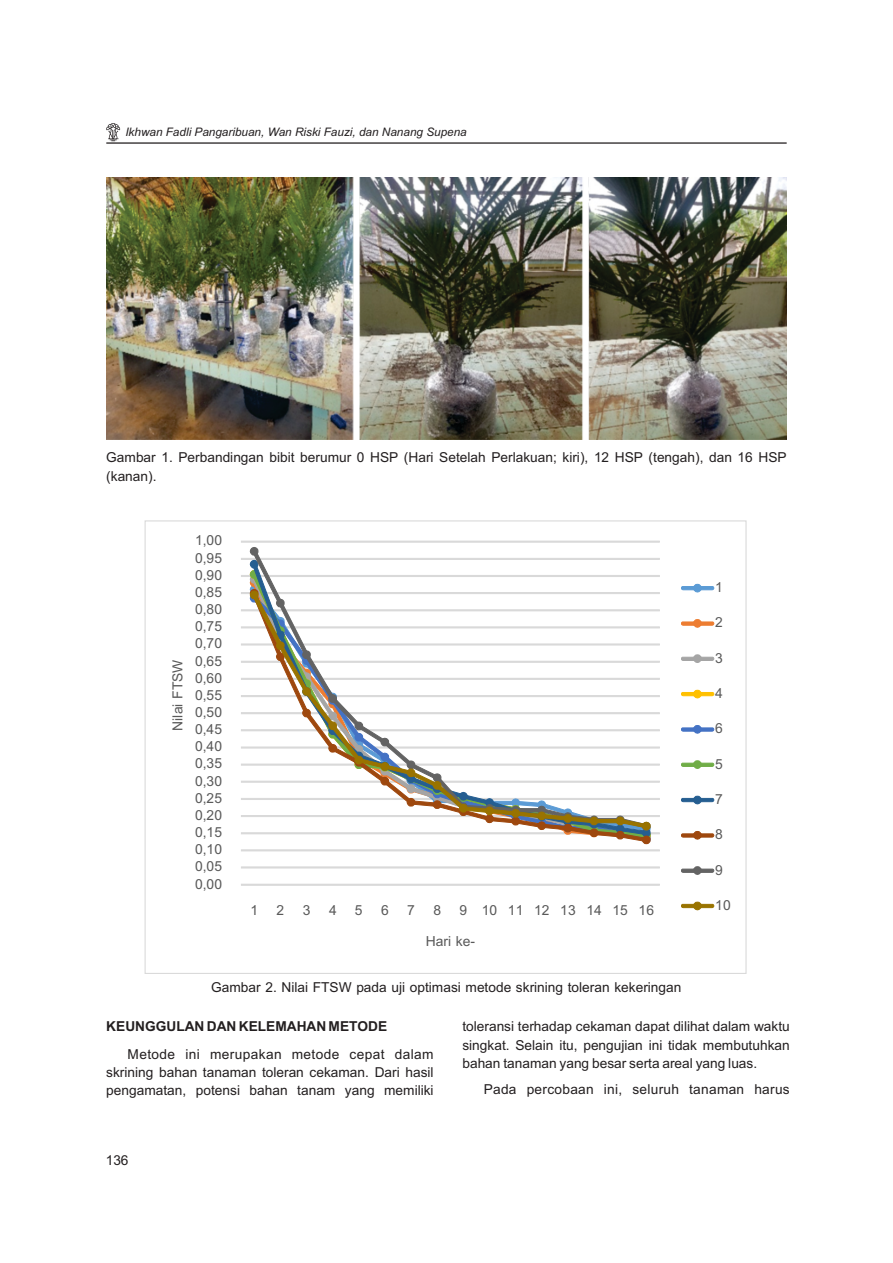
<style>
.page{position:relative;width:893px;height:1263px;background:#fff}
.page>*{position:absolute;margin:0;border:0;box-sizing:border-box;transform-origin:0 0}
.t1{font:21.3px/35.2px "Browallia New";color:#595959;text-align:center}
.t2{font:21px/18.3px "Browallia New";color:#231f20;text-align:justify}
.t3{font:700 21px "Browallia New";color:#231f20}
.t4{font:italic 18px "Browallia New";color:#231f20}
</style>
<div class="page">
<svg style="left:106px;top:123px;width:681px;height:21px"></svg>
<img style="left:106px;top:178px;width:681px;height:261px">
<hr style="left:241px;top:867px;width:418px;height:1px;background:#d9d9d9">
<hr style="left:241px;top:850px;width:418px;height:1px;background:#d9d9d9">
<hr style="left:241px;top:833px;width:418px;height:1px;background:#d9d9d9">
<hr style="left:241px;top:815px;width:418px;height:2px;background:#d9d9d9">
<hr style="left:241px;top:798px;width:418px;height:1px;background:#d9d9d9">
<hr style="left:241px;top:781px;width:418px;height:1px;background:#d9d9d9">
<hr style="left:241px;top:764px;width:418px;height:1px;background:#d9d9d9">
<hr style="left:241px;top:747px;width:418px;height:1px;background:#d9d9d9">
<hr style="left:241px;top:730px;width:418px;height:1px;background:#d9d9d9">
<hr style="left:241px;top:712px;width:418px;height:2px;background:#d9d9d9">
<hr style="left:241px;top:695px;width:418px;height:2px;background:#d9d9d9">
<hr style="left:241px;top:678px;width:418px;height:1px;background:#d9d9d9">
<hr style="left:241px;top:661px;width:418px;height:1px;background:#d9d9d9">
<hr style="left:241px;top:644px;width:418px;height:1px;background:#d9d9d9">
<hr style="left:241px;top:627px;width:418px;height:1px;background:#d9d9d9">
<hr style="left:241px;top:610px;width:418px;height:1px;background:#d9d9d9">
<hr style="left:241px;top:592px;width:418px;height:2px;background:#d9d9d9">
<hr style="left:241px;top:575px;width:418px;height:2px;background:#d9d9d9">
<hr style="left:241px;top:558px;width:418px;height:1px;background:#d9d9d9">
<hr style="left:241px;top:541px;width:418px;height:1px;background:#d9d9d9">
<hr style="left:241px;top:884px;width:418px;height:1px;background:#d9d9d9">
<svg style="left:252px;top:828px;width:389px;height:13px"></svg>
<svg style="left:259px;top:556px;width:389px;height:37px"></svg>
<svg style="left:252px;top:593px;width:396px;height:235px"></svg>
<svg style="left:249px;top:547px;width:10px;height:56px"></svg>
<svg style="left:275px;top:616px;width:10px;height:46px"></svg>
<svg style="left:301px;top:650px;width:10px;height:46px"></svg>
<svg style="left:328px;top:692px;width:10px;height:61px"></svg>
<svg style="left:354px;top:721px;width:10px;height:48px"></svg>
<svg style="left:380px;top:737px;width:10px;height:49px"></svg>
<svg style="left:406px;top:760px;width:10px;height:47px"></svg>
<svg style="left:432px;top:773px;width:10px;height:36px"></svg>
<svg style="left:458px;top:791px;width:10px;height:25px"></svg>
<svg style="left:484px;top:798px;width:10px;height:26px"></svg>
<svg style="left:511px;top:798px;width:10px;height:28px"></svg>
<svg style="left:537px;top:800px;width:10px;height:30px"></svg>
<svg style="left:563px;top:808px;width:10px;height:27px"></svg>
<svg style="left:589px;top:815px;width:10px;height:23px"></svg>
<svg style="left:615px;top:815px;width:10px;height:25px"></svg>
<svg style="left:641px;top:821px;width:10px;height:24px"></svg>
<svg style="left:681px;top:583px;width:33px;height:10px"></svg>
<svg style="left:681px;top:619px;width:33px;height:9px"></svg>
<svg style="left:681px;top:654px;width:33px;height:9px"></svg>
<svg style="left:681px;top:689px;width:33px;height:10px"></svg>
<svg style="left:681px;top:725px;width:33px;height:9px"></svg>
<svg style="left:681px;top:760px;width:33px;height:9px"></svg>
<svg style="left:681px;top:795px;width:33px;height:10px"></svg>
<svg style="left:681px;top:831px;width:33px;height:9px"></svg>
<svg style="left:681px;top:866px;width:33px;height:9px"></svg>
<svg style="left:681px;top:901px;width:33px;height:10px"></svg>
<p class="t4" style="left:125px;top:121px;width:343px">Ikhwan Fadli Pangaribuan, Wan Riski Fauzi, dan Nanang Supena</p>
<p class="t2" style="left:106px;top:447px;width:682px">Gambar 1. Perbandingan bibit berumur 0 HSP (Hari Setelah Perlakuan; kiri), 12 HSP (tengah), dan 16 HSP (kanan).</p>
<p class="t1" style="left:195px;top:522px;width:28px">1,00</p>
<p class="t1" style="left:159px;top:731px;width:73px;rotate:-90deg">Nilai FTSW</p>
<p class="t1" style="left:195px;top:539px;width:28px">0,95</p>
<p class="t1" style="left:195px;top:556px;width:28px">0,90</p>
<p class="t1" style="left:195px;top:573px;width:28px">0,85</p>
<p class="t1" style="left:195px;top:591px;width:28px">0,80</p>
<p class="t1" style="left:195px;top:608px;width:28px">0,75</p>
<p class="t1" style="left:195px;top:625px;width:28px">0,70</p>
<p class="t1" style="left:195px;top:642px;width:28px">0,65</p>
<p class="t1" style="left:195px;top:659px;width:28px">0,60</p>
<p class="t1" style="left:195px;top:676px;width:28px">0,55</p>
<p class="t1" style="left:195px;top:693px;width:28px">0,50</p>
<p class="t1" style="left:195px;top:711px;width:28px">0,45</p>
<p class="t1" style="left:195px;top:728px;width:28px">0,40</p>
<p class="t1" style="left:195px;top:745px;width:28px">0,35</p>
<p class="t1" style="left:195px;top:762px;width:28px">0,30</p>
<p class="t1" style="left:195px;top:779px;width:28px">0,25</p>
<p class="t1" style="left:195px;top:796px;width:28px">0,20</p>
<p class="t1" style="left:195px;top:813px;width:28px">0,15</p>
<p class="t1" style="left:195px;top:831px;width:28px">0,10</p>
<p class="t1" style="left:195px;top:848px;width:28px">0,05</p>
<p class="t1" style="left:195px;top:865px;width:28px">0,00</p>
<p class="t1" style="left:250px;top:894px;width:405px;line-height:31px">1 2 3 4 5 6 7 8 9 10111213141516<br>Hari ke-</p>
<p class="t2" style="left:211px;top:977px;width:472px">Gambar 2. Nilai FTSW pada uji optimasi metode skrining toleran kekeringan</p>
<p class="t1" style="left:715px;top:568px;width:17px;text-align:left">1<br>2<br>3<br>4<br>6<br>5<br>7<br>8<br>9<br>10</p>
<p class="t3" style="left:106px;top:1013px;width:282px">KEUNGGULAN DAN KELEMAHAN METODE</p>
<p class="t2" style="left:106px;top:1044px;width:329px;text-indent:21px">Metode ini merupakan metode cepat dalam skrining bahan tanaman toleran cekaman. Dari hasil pengamatan, potensi bahan tanam yang memiliki</p>
<p class="t2" style="left:106px;top:1150px;width:24px">136</p>
<p class="t2" style="left:462px;top:1016px;width:329px">toleransi terhadap cekaman dapat dilihat dalam waktu singkat. Selain itu, pengujian ini tidak membutuhkan bahan tanaman yang besar serta areal yang luas.</p>
<p class="t2" style="left:484px;top:1079px;width:308px">Pada percobaan ini, seluruh tanaman harus</p>
</div>
